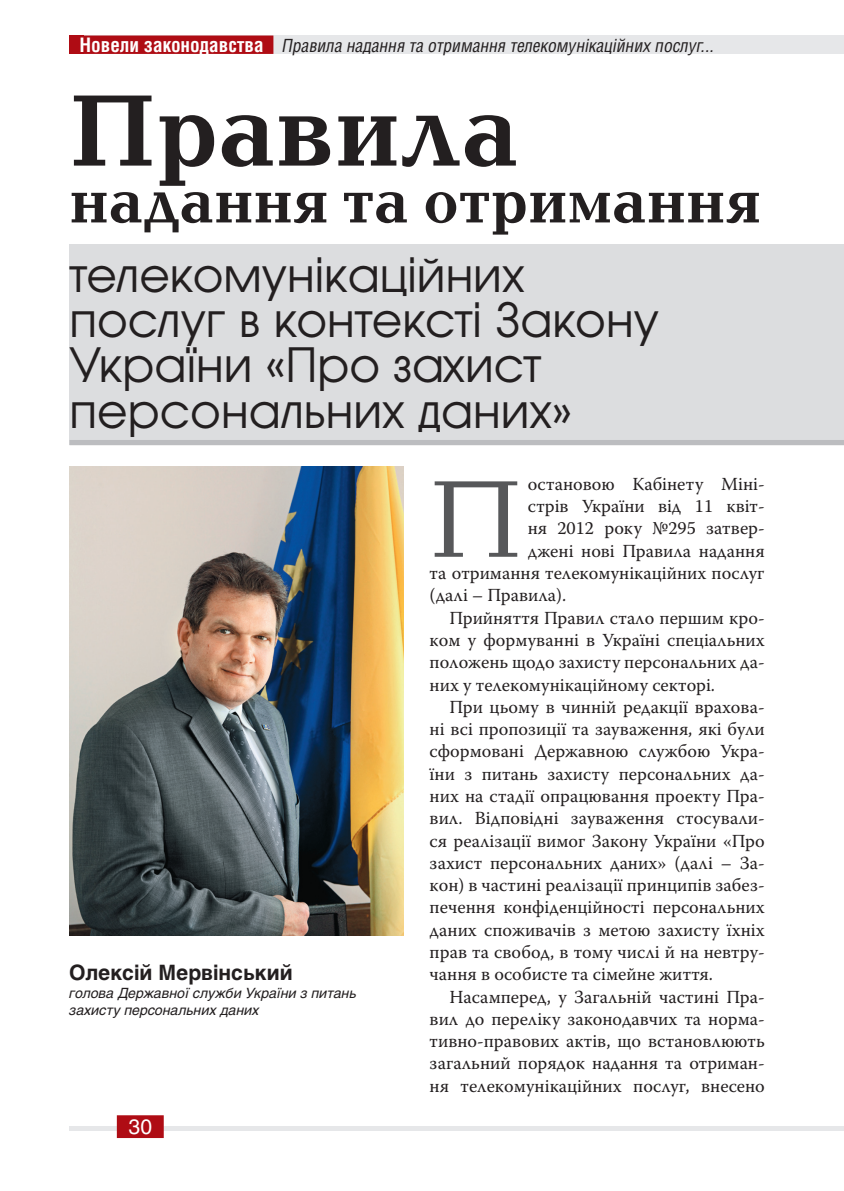
<style>
.page{position:relative;width:844px;height:1191px;background:#fff}
.page>*{position:absolute;margin:0;border:0;box-sizing:border-box;transform-origin:0 0}
.Body_DropCap{font:112.7px "Baltica C";color:#57585a}
.Head_Big{font:700 104.65px "Baltica C";color:#231f20}
.Head_Big-2{font:700 63px "Baltica C";color:#231f20}
.Head_Small{font:47.07px/45.5px "AG Avalanche C";color:#231f20}
.Author{font:700 21px "Helios C";color:#231f20}
.t1{font:21px "AG Letterica C";color:#fff}
.Body{font:18.38px/22.2px "Warnock Pro";color:#231f20;text-align:justify}
.Body_DropCap-2{font:18.38px "Warnock Pro";color:#231f20}
.t2{font:italic 17.5px "AG Letterica Condensed C";color:#231f20}
.Author-2{font:italic 14px/17.5px "Helios C";color:#231f20}
.s1{font-weight:700;font-style:normal;font-size:19.25px;color:#fff}
</style>
<div class="page">
<div style="left:69px;top:36px;width:774px;height:18px;background:#e6e7e9"></div>
<div style="left:69px;top:36px;width:15px;height:18px;background:#af0c14"></div>
<div style="left:69px;top:1125px;width:774px;height:5px;background:#e6e7e9"></div>
<div style="left:117px;top:1115px;width:47px;height:23px;background:#af0c14"></div>
<div style="left:79px;top:36px;width:194px;height:18px;background:#af0c14"></div>
<div style="left:69px;top:245px;width:774px;height:200px;background:#dcdddf"></div>
<div style="left:69px;top:440px;width:774px;height:5px;background:#bcbdc0"></div>
<img style="left:70px;top:466px;width:333px;height:469px">
<p class="t2" style="left:79px;top:35px;width:636px"><span class="s1">Новели законодавства</span> Правила надання та отримання телекомунікаційних послуг...</p>
<p class="Head_Big" style="left:69px;top:75px;width:451px">Правила</p>
<p class="Head_Big-2" style="left:69px;top:168px;width:692px">надання та отримання</p>
<p class="Head_Small" style="left:69px;top:251px;width:590px">телекомунікаційних послуг в контексті Закону<br>України «Про захист персональних даних»</p>
<p class="Author" style="left:69px;top:960px;width:225px">Олексій Мервінський</p>
<p class="Author-2" style="left:69px;top:984px;width:289px">голова Державної служби України з питань захисту персональних даних</p>
<p class="t1" style="left:128px;top:1114px;width:25px">30</p>
<p class="Body_DropCap" style="left:429px;top:460px;width:93px">П</p>
<p class="Body_DropCap-2" style="left:527px;top:473px;width:238px">остановою Кабінету Міні-</p>
<p class="Body_DropCap-2" style="left:527px;top:495px;width:238px">стрів України від 11 квіт-</p>
<p class="Body_DropCap-2" style="left:527px;top:517px;width:238px">ня 2012 року №295 затвер-</p>
<p class="Body_DropCap-2" style="left:527px;top:539px;width:238px">джені нові Правила надання</p>
<p class="Body_DropCap-2" style="left:429px;top:562px;width:336px">та отримання телекомунікаційних послуг</p>
<p class="Body_DropCap-2" style="left:429px;top:584px;width:138px">(далі – Правила).</p>
<p class="Body" style="left:429px;top:606px;width:336px;text-indent:20px">Прийняття Правил стало першим кро&shy;ком у формуванні в Україні спеціальних положень щодо захисту персональних да&shy;них у телекомунікаційному секторі.</p>
<p class="Body" style="left:429px;top:695px;width:336px;text-indent:20px">При цьому в чинній редакції врахова&shy;ні всі пропозиції та зауваження, які були сформовані Державною службою Укра&shy;їни з питань захисту персональних да&shy;них на стадії опрацювання проекту Пра&shy;вил. Відповідні зауваження стосували&shy;ся реалізації вимог Закону України «Про захист персональних даних» (далі – За&shy;кон) в частині реалізації принципів забез&shy;печення конфіденційності персональних даних споживачів з метою захисту їхніх прав та свобод, в тому числі й на невтру&shy;чання в особисте та сімейне життя.</p>
<p class="Body" style="left:429px;top:985px;width:336px;text-indent:20px">Насамперед, у Загальній частині Пра&shy;вил до переліку законодавчих та норма&shy;тивно-правових актів, що встановлюють загальний порядок надання та отриман&shy;ня телекомунікаційних послуг, внесено</p>
</div>
